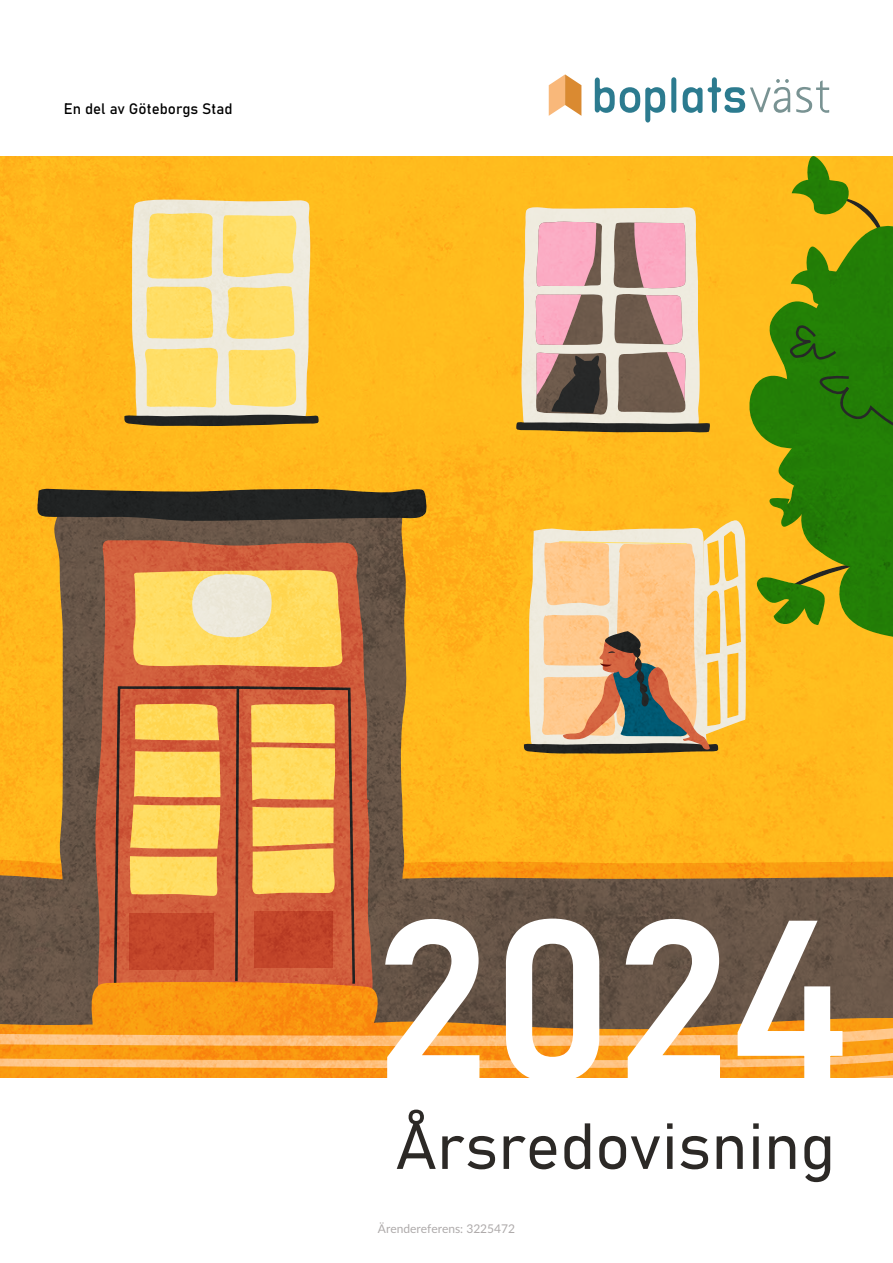
<style>
.page{position:relative;width:893px;height:1263px;background:#fff}
.page>*{position:absolute;margin:0;border:0;box-sizing:border-box;transform-origin:0 0}
.t1{font:225px "Bahnschrift";color:#fff}
.t2{font:64.05px "Bahnschrift";letter-spacing:.005em;color:#2c2926}
.t3{font:15px "Bahnschrift";color:#000001}
.t4{font:12px "Lato";color:#aeaaaa}
</style>
<div class="page">
<img style="left:0;top:156px;width:893px;height:922px">
<svg style="left:595px;top:77px;width:70px;height:46px"></svg>
<div style="left:671px;top:77px;width:5px;height:36px;background:#2c7b8f;border-radius:3px"></div>
<svg style="left:683px;top:87px;width:19px;height:26px"></svg>
<svg style="left:549px;top:74px;width:32px;height:42px"></svg>
<svg style="left:796px;top:80px;width:33px;height:33px"></svg>
<svg style="left:708px;top:77px;width:82px;height:36px"></svg>
<p class="t3" style="left:64px;top:97px;width:170px">En del av Göteborgs Stad</p>
<h1 class="t1" style="left:374px;top:830px;width:480px">2024</h1>
<h2 class="t2" style="left:395px;top:1098px;width:441px">Årsredovisning</h2>
<p class="t4" style="left:378px;top:1220px;width:139px">Ärendereferens: 3225472</p>
</div>
